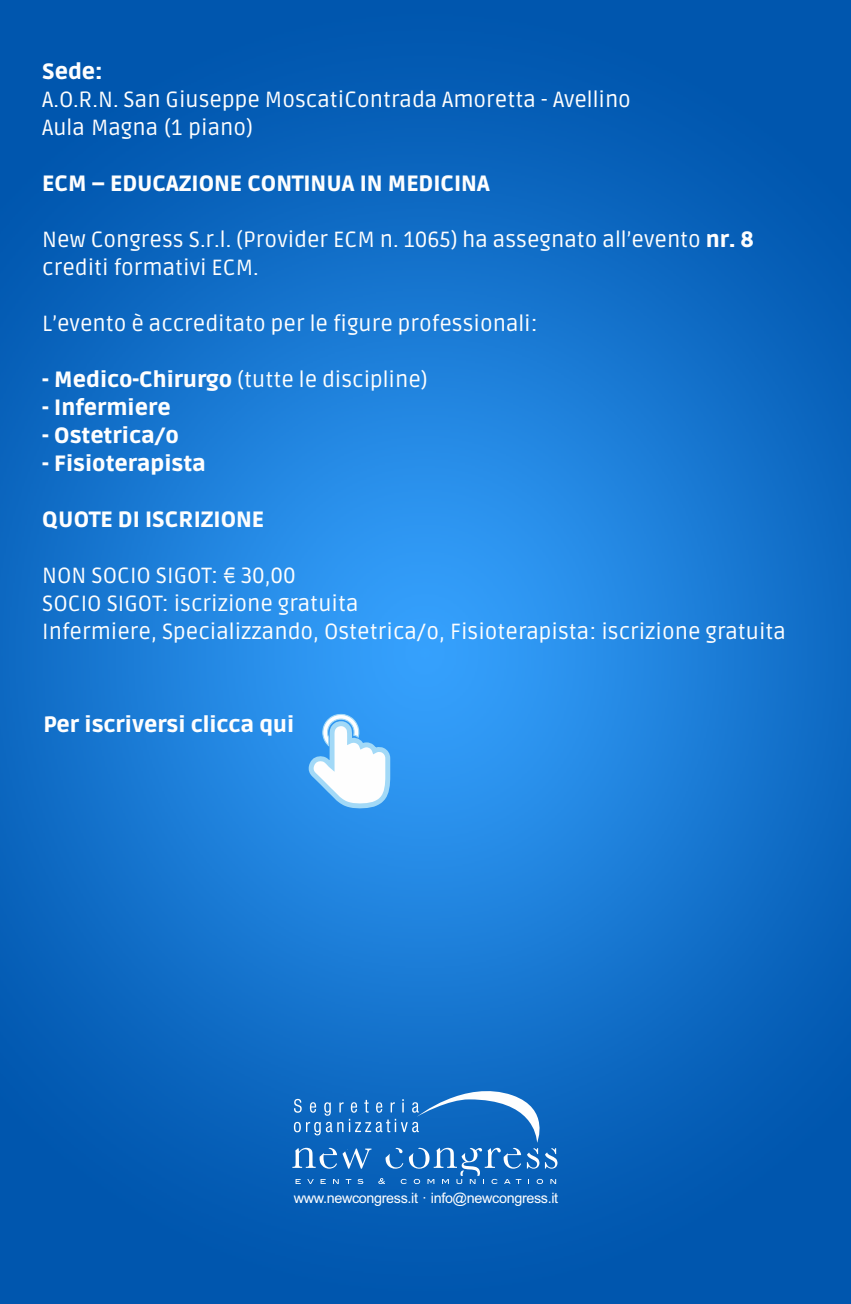
<style>
.page{position:relative;width:851px;height:1304px;background:#fff}
.page>*{position:absolute;margin:0;border:0;box-sizing:border-box;transform-origin:0 0}
.t1{font:22px/28px "Ruda";color:#fefefe}
.t2{font:900 22px "Ruda";color:#fefefe}
.t3{font:14.4px "Arial";letter-spacing:-.025em;color:#fefefe}
.s1{font-weight:900}
</style>
<div class="page">
<img style="left:0;top:0;width:850px;height:1304px">
<svg style="left:305px;top:713px;width:89px;height:99px"></svg>
<svg style="left:292px;top:1079px;width:265px;height:105px;background:#2776c5"></svg>
<p class="t2" style="left:42px;top:59px;width:62px">Sede:</p>
<p class="t1" style="left:42px;top:86px;width:590px">A.O.R.N. San Giuseppe MoscatiContrada Amoretta - Avellino<br>Aula Magna (1 piano)</p>
<p class="t2" style="left:42px;top:171px;width:449px">ECM – EDUCAZIONE CONTINUA IN MEDICINA</p>
<p class="t1" style="left:42px;top:226px;width:712px">New Congress S.r.l. (Provider ECM n. 1065) ha assegnato all’evento <span class="s1">nr. 8 </span>crediti formativi ECM.</p>
<p class="t1" style="left:42px;top:310px;width:497px">L’evento è accreditato per le figure professionali:</p>
<p class="t1" style="left:42px;top:366px;width:387px"><span class="s1">- Medico-Chirurgo</span> (tutte le discipline)</p>
<p class="t2" style="left:42px;top:395px;width:130px">- Infermiere</p>
<p class="t2" style="left:42px;top:423px;width:138px">- Ostetrica/o</p>
<p class="t2" style="left:42px;top:451px;width:165px">- Fisioterapista</p>
<p class="t2" style="left:42px;top:507px;width:223px">QUOTE DI ISCRIZIONE</p>
<p class="t1" style="left:42px;top:562px;width:255px">NON SOCIO SIGOT: € 30,00</p>
<p class="t1" style="left:42px;top:590px;width:318px">SOCIO SIGOT: iscrizione gratuita</p>
<p class="t1" style="left:42px;top:618px;width:745px">Infermiere, Specializzando, Ostetrica/o, Fisioterapista: iscrizione gratuita</p>
<p class="t2" style="left:44px;top:711px;width:252px">Per iscriversi clicca qui</p>
<p class="t3" style="left:294px;top:1193px;width:266px">www.newcongress.it · info@newcongress.it</p>
</div>
